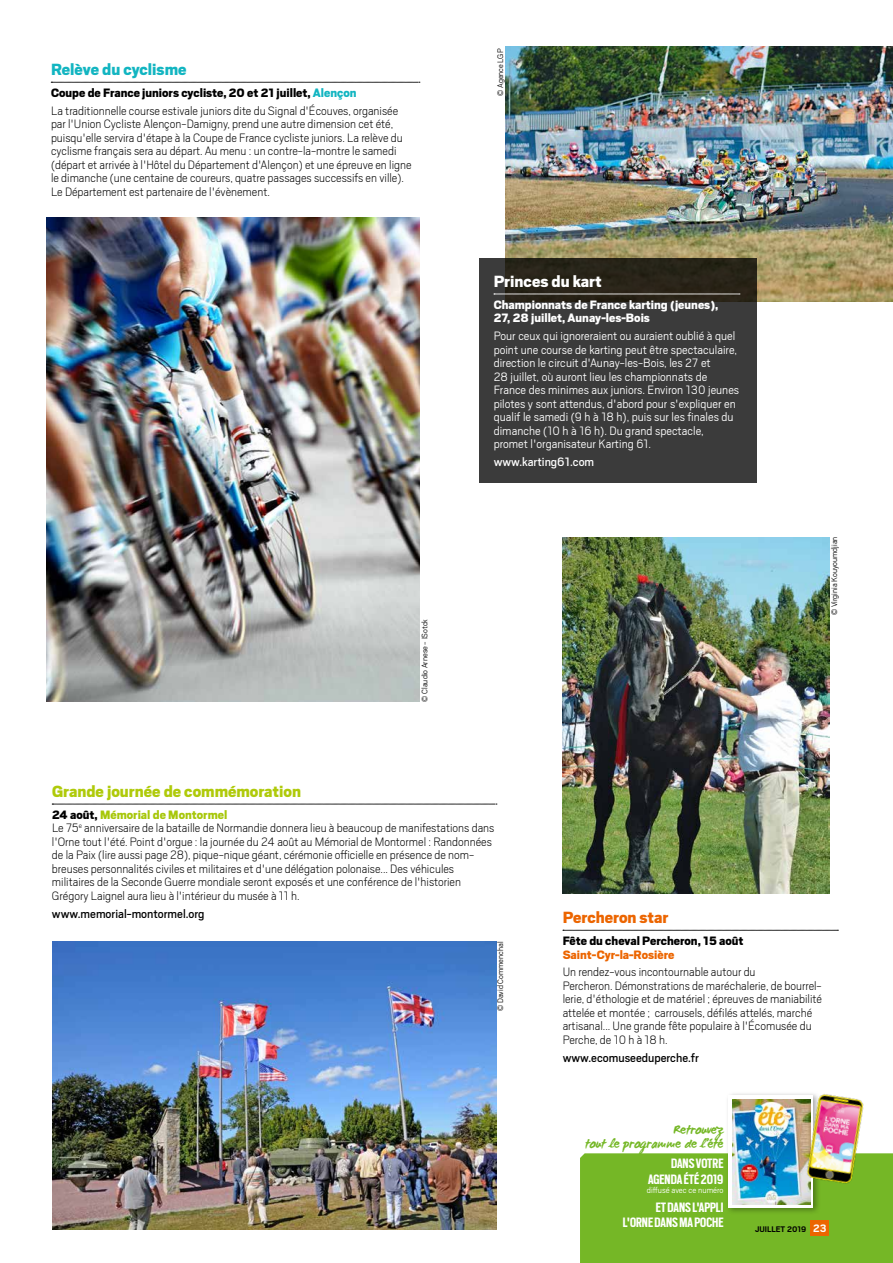
<style>
.page{position:relative;width:893px;height:1263px;background:#fff}
.page>*{position:absolute;margin:0;border:0;box-sizing:border-box;transform-origin:0 0}
.t1{font:900 18px "Scout";color:#afca0a}
.t2{font:900 18px "Scout";color:#12b5c1}
.t3{font:900 18px "Scout";color:#ec6500}
.t4{font:900 18px "Scout";color:#fff}
.t5{font:700 15.15px/15.1px "Scout Cond";color:#fff;text-align:right}
.t6{font:200 13.5px/13.5px "Scout";color:#000}
.t7{font:300 13.5px/13.5px "Scout";color:#fff}
.t8{font:900 13.5px/13.5px "Scout";color:#fff}
.t9{font:13.5px "Scout";color:#000}
.t10{font:900 13.5px "Scout";color:#000}
.t11{font:900 13.5px "Scout";color:#ec6500}
.t12{font:13.5px "Scout";color:#fff}
.t13{font:700 13.2px/14.1px "WC Mano Negra Bta";color:#75b726;text-align:right}
.t14{font:300 9.45px "Scout";color:#fff}
.t15{font:300 9px "Scout";color:#000}
.t16{font:700 9px "Scout";color:#000}
.s1{font-weight:900}
.s2{font-weight:900;color:#12b5c1}
.s3{font-weight:900;color:#a7c70a}
.s4{font-size:12px;color:#fff}
</style>
<div class="page">
<img style="left:52px;top:941px;width:444px;height:288px">
<img style="left:47px;top:218px;width:372px;height:484px">
<img style="left:506px;top:47px;width:387px;height:255px">
<svg style="left:51px;top:82px;width:369px;height:1px"></svg>
<img style="left:563px;top:538px;width:266px;height:355px">
<svg style="left:563px;top:930px;width:275px;height:1px"></svg>
<svg style="left:480px;top:258px;width:277px;height:225px;background:#373735"></svg>
<svg style="left:52px;top:804px;width:445px;height:1px"></svg>
<svg style="left:494px;top:294px;width:246px;height:1px"></svg>
<div style="left:580px;top:1153px;width:313px;height:110px;background:#75b726"></div>
<div style="left:725px;top:1091px;width:96px;height:124px;background:#000;opacity:.35"></div>
<div style="left:728px;top:1095px;width:85px;height:112px;background:#fff"></div>
<img style="left:732px;top:1099px;width:79px;height:105px">
<img style="left:800px;top:1091px;width:72px;height:99px">
<div style="left:810px;top:1220px;width:19px;height:16px;background:#ec6500"></div>
<h1 class="t2" style="left:51px;top:58px;width:137px">Relève du cyclisme</h1>
<p class="t6" style="left:51px;top:83px;width:349px;line-height:17.7px"><span class="s1">Coupe de France juniors cycliste, 20 et 21 juillet,</span> <span class="s2">Alençon<br></span>La traditionnelle course estivale juniors dite du Signal d'Écouves, organisée</p>
<p class="t6" style="left:51px;top:117px;width:362px">par l'Union Cycliste Alençon-Damigny, prend une autre dimension cet été, puisqu'elle servira d'étape à la Coupe de France cycliste juniors. La relève du cyclisme français sera au départ. Au menu : un contre-la-montre le samedi (départ et arrivée à l'Hôtel du Département d'Alençon) et une épreuve en ligne le dimanche (une centaine de coureurs, quatre passages successifs en ville).<br>Le Département est partenaire de l'évènement.</p>
<p class="t15" style="left:419px;top:702px;width:84px;rotate:-90deg">© Claudio Arnese - ISotck</p>
<p class="t15" style="left:495px;top:96px;width:49px;rotate:-90deg">© Agence LGP</p>
<h1 class="t4" style="left:494px;top:269px;width:110px">Princes du kart</h1>
<p class="t8" style="left:494px;top:297px;width:226px">Championnats de France karting (jeunes),<br>27, 28 juillet, Aunay-les-Bois</p>
<p class="t7" style="left:494px;top:328px;width:247px">Pour ceux qui ignoreraient ou auraient oublié à quel point une course de karting peut être spectaculaire, direction le circuit d'Aunay-les-Bois, les 27 et<br>28 juillet, où auront lieu les championnats de France des minimes aux juniors. Environ 130 jeunes pilotes y sont attendus, d'abord pour s'expliquer en qualif le samedi (9 h à 18 h), puis sur les finales du dimanche (10 h à 16 h). Du grand spectacle, promet l'organisateur Karting 61.</p>
<p class="t12" style="left:494px;top:453px;width:102px">www.karting61.com</p>
<p class="t15" style="left:828px;top:615px;width:80px;rotate:-90deg">© Virginia Kouyoumdjian</p>
<h1 class="t1" style="left:52px;top:779px;width:251px">Grande journée de commémoration</h1>
<p class="t6" style="left:52px;top:807px;width:444px"><span class="s1">24 août,</span> <span class="s3">Mémorial de Montormel<br></span>Le 75<sup>e</sup> anniversaire de la bataille de Normandie donnera lieu à beaucoup de manifestations dans l'Orne tout l'été. Point d'orgue : la journée du 24 août au Mémorial de Montormel : Randonnées de la Paix (lire aussi page 28), pique-nique géant, cérémonie officielle en présence de nom&shy;breuses personnalités civiles et militaires et d'une délégation polonaise... Des véhicules militaires de la Seconde Guerre mondiale seront exposés et une conférence de l'historien Grégory Laignel aura lieu à l'intérieur du musée à 11 h.</p>
<p class="t9" style="left:52px;top:905px;width:154px">www.memorial-montormel.org</p>
<p class="t15" style="left:495px;top:1011px;width:71px;rotate:-90deg">© David Commenchal</p>
<h1 class="t3" style="left:563px;top:906px;width:107px">Percheron star</h1>
<p class="t10" style="left:563px;top:932px;width:182px">Fête du cheval Percheron, 15 août</p>
<p class="t11" style="left:563px;top:945px;width:113px">Saint-Cyr-la-Rosière</p>
<p class="t6" style="left:563px;top:965px;width:261px">Un rendez-vous incontournable autour du<br>Percheron. Démonstrations de maréchalerie, de bourrel&shy;lerie, d'éthologie et de matériel ; épreuves de maniabilité attelée et montée ; carrousels, défilés attelés, marché artisanal... Une grande fête populaire à l'Écomusée du Perche, de 10 h à 18 h.</p>
<p class="t9" style="left:563px;top:1048px;width:138px">www.ecomuseeduperche.fr</p>
<p class="t13" style="left:585px;top:1121px;width:140px">Retrouvez<br>tout le programme de l’été</p>
<p class="t5" style="left:648px;top:1155px;width:77px">DANS VOTRE<br>AGENDA ÉTÉ 2019</p>
<p class="t14" style="left:647px;top:1184px;width:78px">diffusé avec ce numéro</p>
<p class="t5" style="left:623px;top:1200px;width:102px;line-height:14.1px">ET DANS L'APPLI<br>L'ORNE DANS MA POCHE</p>
<p class="t16" style="left:755px;top:1224px;width:73px">JUILLET 2019 <span class="s4">23</span></p>
</div>
